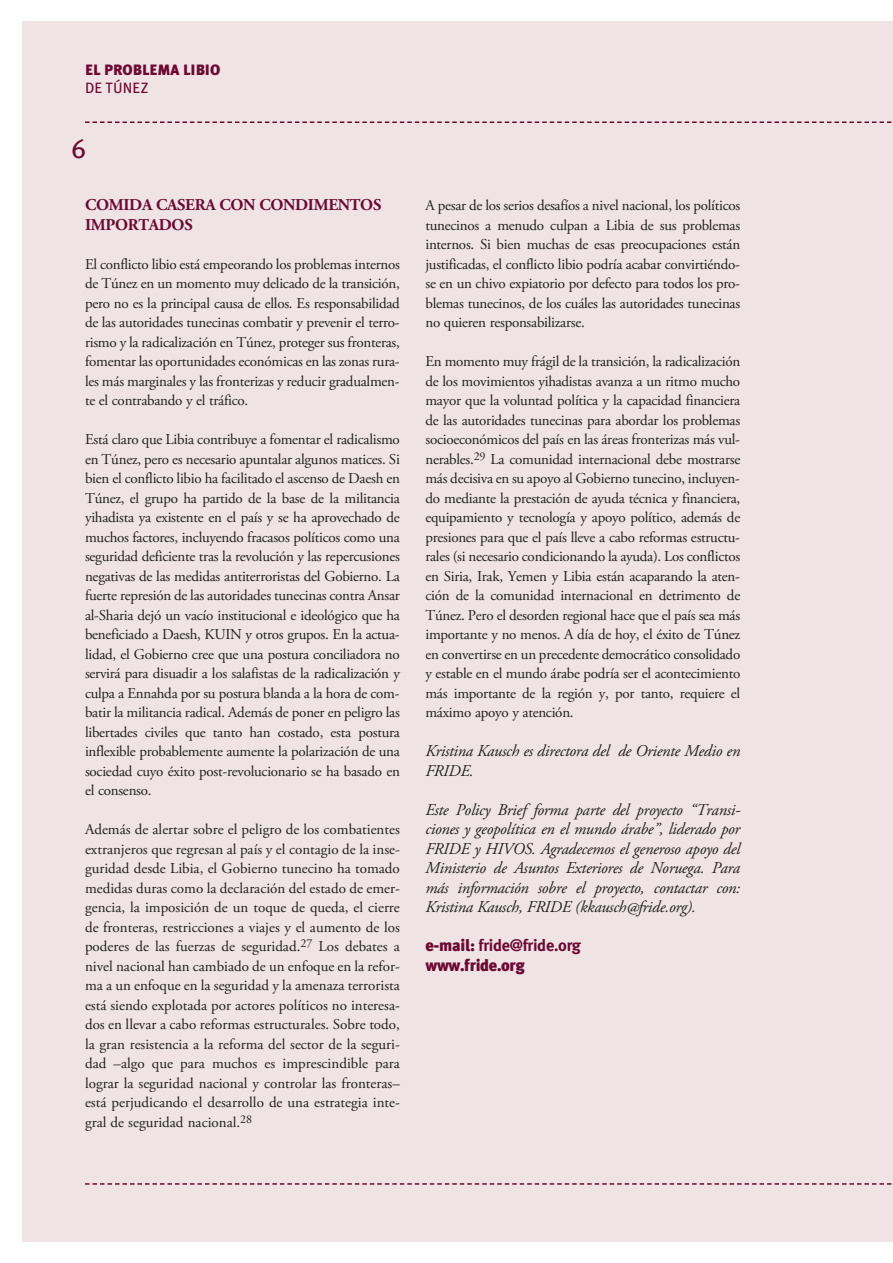
<style>
.page{position:relative;width:893px;height:1263px;background:#fff}
.page>*{position:absolute;margin:0;border:0;box-sizing:border-box;transform-origin:0 0}
.t1{font:27px "Meta Plus Book Caps";color:#6c0932}
.t2{font:italic 16.5px/19.5px "Adobe Garamond Pro";letter-spacing:-.02em;color:#231f20}
.t3{font:700 16.5px/19.5px "Adobe Garamond Pro";letter-spacing:-.02em;color:#6c0932}
.t4{font:900 16.5px/19.5px "Meta Plus";letter-spacing:-.02em;color:#6c0932}
.t5{font:15px/19.5px "Adobe Garamond Pro";letter-spacing:-.015em;color:#231f20;text-align:justify}
.t6{font:900 15px "Meta Plus";color:#6c0932}
.t7{font:15px "Meta Plus";color:#6c0932}
.s1{font-weight:700}
</style>
<div class="page">
<div style="left:22px;top:22px;width:871px;height:1220px;background:#efe3e5"></div>
<svg style="left:85px;top:121px;width:807px;height:2px"></svg>
<svg style="left:85px;top:1183px;width:807px;height:2px"></svg>
<p class="t6" style="left:85px;top:63px;width:137px">EL PROBLEMA LIBIO</p>
<p class="t7" style="left:85px;top:82px;width:65px">DE TÚNEZ</p>
<h1 class="t1" style="left:71px;top:133px;width:16px">6</h1>
<p class="t3" style="left:85px;top:195px;width:298px">COMIDA CASERA CON CONDIMENTOS<br>IMPORTADOS</p>
<p class="t5" style="left:85px;top:255px;width:316px">El conflicto libio está empeorando los problemas internos de Túnez en un momento muy delicado de la transición, pero no es la principal causa de ellos. Es responsabilidad de las autoridades tunecinas combatir y prevenir el terro&shy;rismo y la radicalización en Túnez, proteger sus fronteras, fomentar las oportunidades económicas en las zonas rura&shy;les más marginales y las fronterizas y reducir gradualmen&shy;te el contrabando y el tráfico.</p>
<p class="t5" style="left:85px;top:431px;width:316px">Está claro que Libia contribuye a fomentar el radicalismo en Túnez, pero es necesario apuntalar algunos matices. Si bien el conflicto libio ha facilitado el ascenso de Daesh en Túnez, el grupo ha partido de la base de la militancia yihadista ya existente en el país y se ha aprovechado de muchos factores, incluyendo fracasos políticos como una seguridad deficiente tras la revolución y las repercusiones negativas de las medidas antiterroristas del Gobierno. La fuerte represión de las autoridades tunecinas contra Ansar al-Sharia dejó un vacío institucional e ideológico que ha beneficiado a Daesh, KUIN y otros grupos. En la actua&shy;lidad, el Gobierno cree que una postura conciliadora no servirá para disuadir a los salafistas de la radicalización y culpa a Ennahda por su postura blanda a la hora de com&shy;batir la militancia radical. Además de poner en peligro las libertades civiles que tanto han costado, esta postura inflexible probablemente aumente la polarización de una sociedad cuyo éxito post-revolucionario se ha basado en el consenso.</p>
<p class="t5" style="left:85px;top:821px;width:316px">Además de alertar sobre el peligro de los combatientes extranjeros que regresan al país y el contagio de la inse&shy;guridad desde Libia, el Gobierno tunecino ha tomado medidas duras como la declaración del estado de emer&shy;gencia, la imposición de un toque de queda, el cierre de fronteras, restricciones a viajes y el aumento de los poderes de las fuerzas de seguridad.<sup>27</sup> Los debates a nivel nacional han cambiado de un enfoque en la refor&shy;ma a un enfoque en la seguridad y la amenaza terrorista está siendo explotada por actores políticos no interesa&shy;dos en llevar a cabo reformas estructurales. Sobre todo, la gran resistencia a la reforma del sector de la seguri&shy;dad –algo que para muchos es imprescindible para lograr la seguridad nacional y controlar las fronteras– está perjudicando el desarrollo de una estrategia inte&shy;gral de seguridad nacional.<sup>28</sup></p>
<p class="t5" style="left:425px;top:197px;width:316px">A pesar de los serios desafíos a nivel nacional, los políticos tunecinos a menudo culpan a Libia de sus problemas internos. Si bien muchas de esas preocupaciones están justificadas, el conflicto libio podría acabar convirtiéndo&shy;se en un chivo expiatorio por defecto para todos los pro&shy;blemas tunecinos, de los cuáles las autoridades tunecinas no quieren responsabilizarse.</p>
<p class="t5" style="left:425px;top:353px;width:316px">En momento muy frágil de la transición, la radicalización de los movimientos yihadistas avanza a un ritmo mucho mayor que la voluntad política y la capacidad financiera de las autoridades tunecinas para abordar los problemas socioeconómicos del país en las áreas fronterizas más vul&shy;nerables.<sup>29</sup> La comunidad internacional debe mostrarse más decisiva en su apoyo al Gobierno tunecino, incluyen&shy;do mediante la prestación de ayuda técnica y financiera, equipamiento y tecnología y apoyo político, además de presiones para que el país lleve a cabo reformas estructu&shy;rales (si necesario condicionando la ayuda). Los conflictos en Siria, Irak, Yemen y Libia están acaparando la aten&shy;ción de la comunidad internacional en detrimento de Túnez. Pero el desorden regional hace que el país sea más importante y no menos. A día de hoy, el éxito de Túnez en convertirse en un precedente democrático consolidado y estable en el mundo árabe podría ser el acontecimiento más importante de la región y, por tanto, requiere el máximo apoyo y atención.</p>
<p class="t2" style="left:425px;top:742px;width:316px">Kristina Kausch es directora del de Oriente Medio en<br>FRIDE.</p>
<p class="t2" style="left:425px;top:801px;width:316px;text-align:justify">Este Policy Brief forma parte del proyecto “Transi&shy;ciones y geopolítica en el mundo árabe”, liderado por FRIDE y HIVOS. Agradecemos el generoso apoyo del Ministerio de Asuntos Exteriores de Noruega. Para más información sobre el proyecto, contactar con:<br>Kristina Kausch, FRIDE (kkausch@fride.org).</p>
<p class="t4" style="left:425px;top:937px;width:157px">e-mail: <span class="s1">fride@fride.org </span>www.fride.org</p>
</div>
